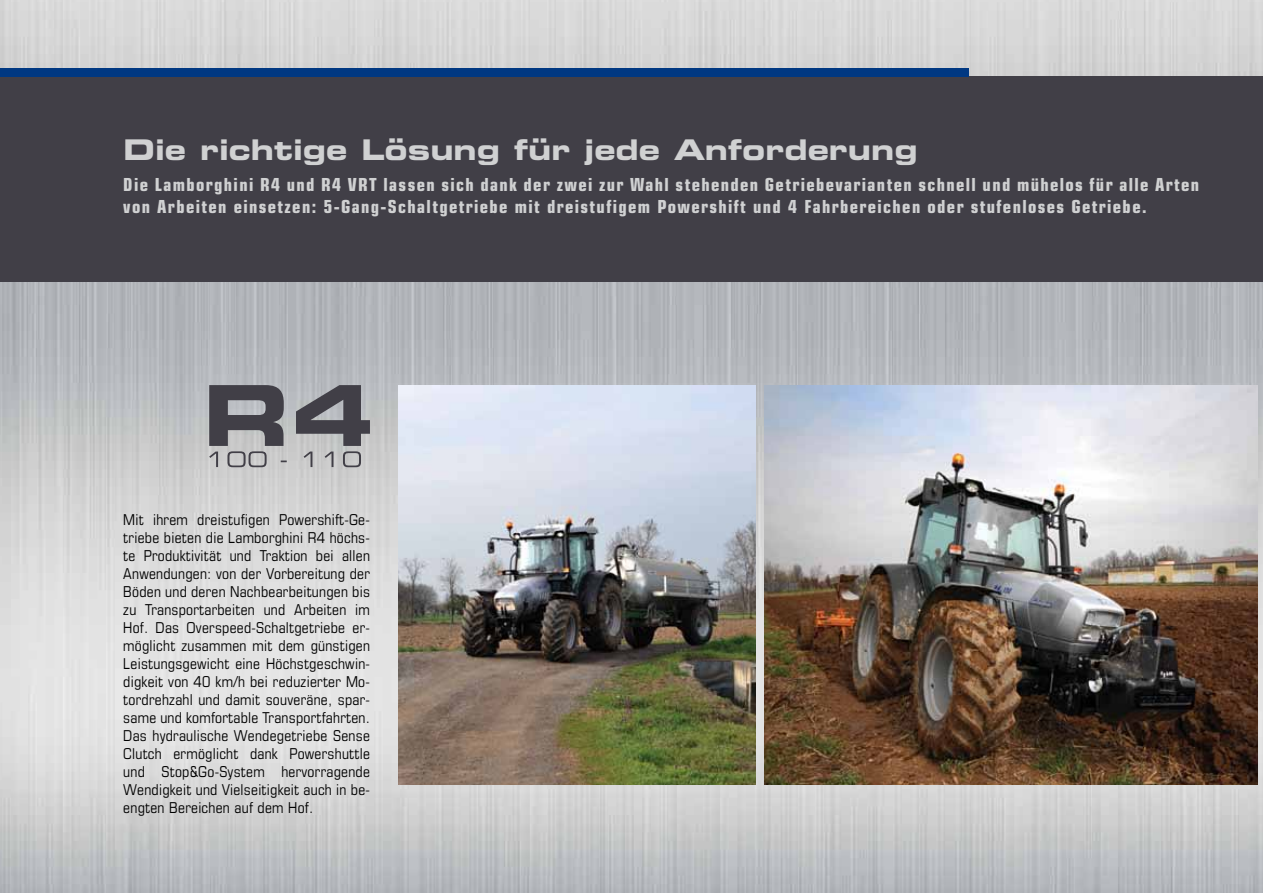
<style>
.page{position:relative;width:1263px;height:893px;background:#fff}
.page>*{position:absolute;margin:0;border:0;box-sizing:border-box;transform-origin:0 0}
.t1{font:28.5px "Eurostile Bold Extended Two";color:#d0d1d2}
.t2{font:700 condensed 18px/22.5px "Eurostile";letter-spacing:.075em;color:#d0d1d2}
.t3{font:condensed 15px/18px "Eurostile";letter-spacing:.015em;color:#000;text-align:justify}
</style>
<div class="page">
<img style="left:0;top:0;width:1263px;height:893px">
<div style="left:0;top:77px;width:1263px;height:205px;background:#413f47"></div>
<div style="left:0;top:68px;width:968px;height:9px;background:#003882"></div>
<svg style="left:209px;top:385px;width:161px;height:82px;background:#848489"></svg>
<img style="left:764px;top:385px;width:494px;height:400px">
<img style="left:399px;top:385px;width:357px;height:400px">
<h1 class="t1" style="left:123px;top:130px;width:796px">Die richtige Lösung für jede Anforderung</h1>
<p class="t2" style="left:123px;top:173px;width:1077px">Die Lamborghini R4 und R4 VRT lassen sich dank der zwei zur Wahl stehenden Getriebevarianten schnell und mühelos für alle Arten von Arbeiten einsetzen: 5-Gang-Schaltgetriebe mit dreistufigem Powershift und 4 Fahrbereichen oder stufenloses Getriebe.</p>
<p class="t3" style="left:123px;top:511px;width:248px">Mit ihrem dreistufigen Powershift-Ge&shy;triebe bieten die Lamborghini R4 höchs&shy;te Produktivität und Traktion bei allen Anwendungen: von der Vorbereitung der Böden und deren Nachbearbeitungen bis zu Transportarbeiten und Arbeiten im Hof. Das Overspeed-Schaltgetriebe er&shy;möglicht zusammen mit dem günstigen Leistungsgewicht eine Höchstgeschwin&shy;digkeit von 40 km/h bei reduzierter Mo&shy;tordrehzahl und damit souveräne, spar&shy;same und komfortable Transportfahrten.<br>Das hydraulische Wendegetriebe Sense Clutch ermöglicht dank Powershuttle und Stop&amp;Go-System hervorragende Wendigkeit und Vielseitigkeit auch in be&shy;engten Bereichen auf dem Hof.</p>
</div>
